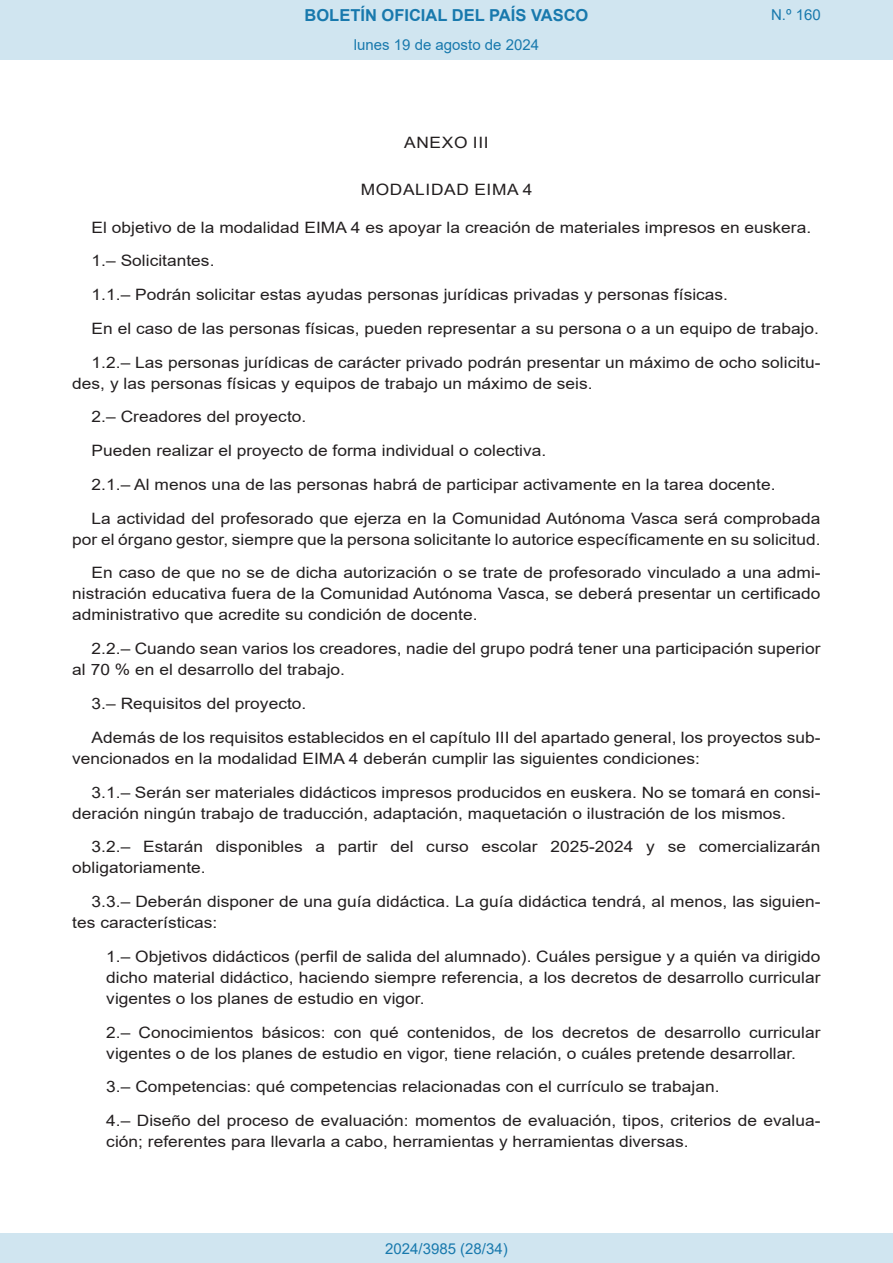
<style>
.page{position:relative;width:893px;height:1263px;background:#fff}
.page>*{position:absolute;margin:0;border:0;box-sizing:border-box;transform-origin:0 0}
.t1{font:700 16.5px "Arial";color:#1879ad}
.BOPVDetalle{font:15.6px/21px "Arial";color:#231f20;scale:1.11 1}
.BOPVDetalle1{font:15.6px/21px "Arial";color:#231f20;scale:1.11 1}
.BOPVClave{font:15.6px "Arial";letter-spacing:.035em;color:#231f20;scale:1.11 1}
.Paginacion_Centro{font:15px "Arial";color:#1879ad}
</style>
<div class="page">
<div style="left:0;top:0;width:893px;height:60px;background:#d0e5f0"></div>
<div style="left:0;top:1233px;width:893px;height:30px;background:#d0e5f0"></div>
<p class="t1" style="left:305px;top:3px;width:285px">BOLETÍN OFICIAL DEL PAÍS VASCO</p>
<p class="Paginacion_Centro" style="left:354px;top:35px;width:187px">lunes 19 de agosto de 2024</p>
<p class="Paginacion_Centro" style="left:771px;top:5px;width:51px">N.º 160</p>
<p class="BOPVClave" style="left:404px;top:132px;width:78px">ANEXO III</p>
<p class="BOPVClave" style="left:361px;top:178px;width:156px">MODALIDAD EIMA 4</p>
<p class="BOPVDetalle" style="left:92px;top:217px;width:650px">El objetivo de la modalidad EIMA 4 es apoyar la creación de materiales impresos en euskera.</p>
<p class="BOPVDetalle" style="left:92px;top:250px;width:112px">1.– Solicitantes.</p>
<p class="BOPVDetalle" style="left:92px;top:284px;width:575px">1.1.– Podrán solicitar estas ayudas personas jurídicas privadas y personas físicas.</p>
<p class="BOPVDetalle" style="left:92px;top:318px;width:657px">En el caso de las personas físicas, pueden representar a su persona o a un equipo de trabajo.</p>
<p class="BOPVDetalle" style="left:72px;top:352px;width:676px;text-indent:19px">1.2.– Las personas jurídicas de carácter privado podrán presentar un máximo de ocho solicitu&shy;des, y las personas físicas y equipos de trabajo un máximo de seis.</p>
<p class="BOPVDetalle" style="left:92px;top:406px;width:195px">2.– Creadores del proyecto.</p>
<p class="BOPVDetalle" style="left:92px;top:440px;width:411px">Pueden realizar el proyecto de forma individual o colectiva.</p>
<p class="BOPVDetalle" style="left:92px;top:474px;width:618px">2.1.– Al menos una de las personas habrá de participar activamente en la tarea docente.</p>
<p class="BOPVDetalle" style="left:72px;top:508px;width:676px;text-align:right">La actividad del profesorado que ejerza en la Comunidad Autónoma Vasca será comprobada por el órgano gestor, siempre que la persona solicitante lo autorice específicamente en su solicitud.</p>
<p class="BOPVDetalle" style="left:72px;top:562px;width:676px;text-align:justify;text-indent:19px">En caso de que no se de dicha autorización o se trate de profesorado vinculado a una admi&shy;nistración educativa fuera de la Comunidad Autónoma Vasca, se deberá presentar un certificado administrativo que acredite su condición de docente.</p>
<p class="BOPVDetalle" style="left:72px;top:638px;width:676px;text-indent:19px">2.2.– Cuando sean varios los creadores, nadie del grupo podrá tener una participación superior al 70 % en el desarrollo del trabajo.</p>
<p class="BOPVDetalle" style="left:92px;top:693px;width:195px">3.– Requisitos del proyecto.</p>
<p class="BOPVDetalle" style="left:72px;top:727px;width:676px;text-indent:19px">Además de los requisitos establecidos en el capítulo III del apartado general, los proyectos sub&shy;vencionados en la modalidad EIMA 4 deberán cumplir las siguientes condiciones:</p>
<p class="BOPVDetalle" style="left:72px;top:781px;width:676px;text-indent:19px">3.1.– Serán ser materiales didácticos impresos producidos en euskera. No se tomará en consi&shy;deración ningún trabajo de traducción, adaptación, maquetación o ilustración de los mismos.</p>
<p class="BOPVDetalle" style="left:72px;top:836px;width:676px;text-indent:19px">3.2.– Estarán disponibles a partir del curso escolar 2025-2024 y se comercializarán obligatoriamente.</p>
<p class="BOPVDetalle" style="left:72px;top:891px;width:676px;text-indent:19px">3.3.– Deberán disponer de una guía didáctica. La guía didáctica tendrá, al menos, las siguien&shy;tes características:</p>
<p class="BOPVDetalle1" style="left:106px;top:946px;width:645px;text-align:justify">1.– Objetivos didácticos (perfil de salida del alumnado). Cuáles persigue y a quién va dirigido dicho material didáctico, haciendo siempre referencia, a los decretos de desarrollo curricular vigentes o los planes de estudio en vigor.</p>
<p class="BOPVDetalle1" style="left:106px;top:1021px;width:645px">2.– Conocimientos básicos: con qué contenidos, de los decretos de desarrollo curricular vigentes o de los planes de estudio en vigor, tiene relación, o cuáles pretende desarrollar.</p>
<p class="BOPVDetalle1" style="left:106px;top:1076px;width:554px">3.– Competencias: qué competencias relacionadas con el currículo se trabajan.</p>
<p class="BOPVDetalle1" style="left:106px;top:1110px;width:645px">4.– Diseño del proceso de evaluación: momentos de evaluación, tipos, criterios de evalua&shy;ción; referentes para llevarla a cabo, herramientas y herramientas diversas.</p>
<p class="Paginacion_Centro" style="left:385px;top:1238px;width:124px">2024/3985 (28/34)</p>
</div>
